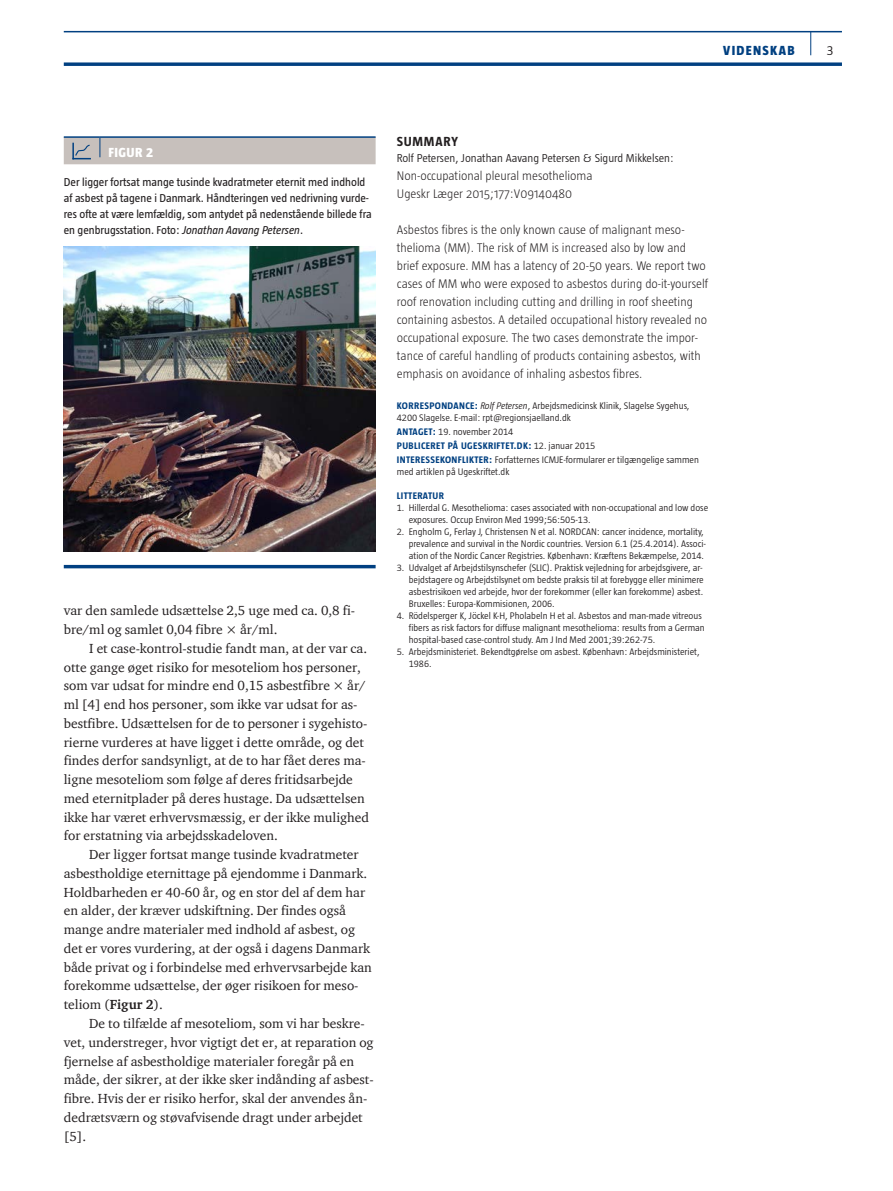
<style>
.page{position:relative;width:893px;height:1191px;background:#fff}
.page>*{position:absolute;margin:0;border:0;box-sizing:border-box;transform-origin:0 0}
.t1{font:13.5px/18.8px "ITC Charter Com";color:#231f20}
.t2{font:800 13.5px "Taz";letter-spacing:.095em;color:#014081}
.t3{font:700 13.5px "Taz";letter-spacing:.055em;color:#231f20}
.t4{font:800 13.5px "Taz";color:#fff}
.t5{font:300 13.5px "Taz";color:#231f20}
.t6{font:300 12.75px/18px "Taz";color:#231f20}
.t7{font:11.7px/15.8px "Taz";color:#231f20}
.t8{font:300 11.7px "Taz";color:#231f20}
.t9{font:300 9.75px/12px "Taz";color:#231f20}
.t10{font:700 9.75px/14.1px "Taz";letter-spacing:.04em;color:#014081}
.s1{font-style:italic}
.s2{font-weight:700}
.s3{font-weight:700;color:#014081}
.s4{font-weight:300;color:#231f20}
</style>
<div class="page">
<hr style="left:64px;top:31px;width:778px;height:1px;background:#014081">
<svg style="left:64px;top:62px;width:778px;height:4px;background:#235991"></svg>
<svg style="left:810px;top:32px;width:1px;height:23px"></svg>
<hr style="left:64px;top:136px;width:36px;height:2px;background:#014081">
<hr style="left:100px;top:136px;width:276px;height:2px;background:#014081">
<div style="left:64px;top:137px;width:312px;height:27px;background:#c7c0bc"></div>
<img style="left:64px;top:246px;width:312px;height:306px">
<hr style="left:64px;top:565px;width:312px;height:3px;background:#014081">
<p class="t2" style="left:723px;top:43px;width:73px">VIDENSKAB</p>
<p class="t5" style="left:827px;top:43px;width:8px">3</p>
<p class="t4" style="left:108px;top:145px;width:46px">Figur 2</p>
<p class="t7" style="left:64px;top:174px;width:310px">Der ligger fortsat mange tusinde kvadratmeter eternit med indhold af asbest på tagene i Danmark. Håndteringen ved nedrivning vurde&shy;res ofte at være lemfældig, som antydet på nedenstående billede fra en genbrugsstation. Foto: <span class="s1">Jonathan Aavang Petersen</span>.</p>
<p class="t1" style="left:64px;top:601px;width:293px">var den samlede udsættelse 2,5 uge med ca. 0,8 fi&shy;bre/ml og samlet 0,04 fibre × år/ml.</p>
<p class="t1" style="left:64px;top:638px;width:307px;text-indent:26px">I et case-kontrol-studie fandt man, at der var ca. otte gange øget risiko for mesoteliom hos personer, som var udsat for mindre end 0,15 asbestfibre × år/ ml [4] end hos personer, som ikke var udsat for as&shy;bestfibre. Udsættelsen for de to personer i sygehisto&shy;rierne vurderes at have ligget i dette område, og det findes derfor sandsynligt, at de to har fået deres ma&shy;ligne mesoteliom som følge af deres fritidsarbejde med eternitplader på deres hustage. Da udsættelsen ikke har været erhvervsmæssig, er der ikke mulighed for erstatning via arbejdsskadeloven.</p>
<p class="t1" style="left:64px;top:845px;width:310px;text-indent:26px">Der ligger fortsat mange tusinde kvadratmeter asbestholdige eternittage på ejendomme i Danmark.<br>Holdbarheden er 40-60 år, og en stor del af dem har en alder, der kræver udskiftning. Der findes også mange andre materialer med indhold af asbest, og det er vores vurdering, at der også i dagens Danmark både privat og i forbindelse med erhvervsarbejde kan forekomme udsættelse, der øger risikoen for meso&shy;teliom (<span class="s2">Figur 2</span>).</p>
<p class="t1" style="left:64px;top:1013px;width:311px;text-indent:26px">De to tilfælde af mesoteliom, som vi har beskre&shy;vet, understreger, hvor vigtigt det er, at reparation og fjernelse af asbestholdige materialer foregår på en måde, der sikrer, at der ikke sker indånding af asbest&shy;fibre. Hvis der er risiko herfor, skal der anvendes ån&shy;dedrætsværn og støvafvisende dragt under arbejdet [5].</p>
<p class="t3" style="left:397px;top:134px;width:55px">SUMMARY</p>
<p class="t8" style="left:397px;top:152px;width:278px">Rolf Petersen, Jonathan Aavang Petersen &amp; Sigurd Mikkelsen:</p>
<p class="t6" style="left:397px;top:167px;width:197px">Non-occupational pleural mesothelioma<br>Ugeskr Læger 2015;177:V09140480</p>
<p class="t6" style="left:397px;top:221px;width:313px">Asbestos fibres is the only known cause of malignant meso&shy;thelioma (MM). The risk of MM is increased also by low and brief exposure. MM has a latency of 20-50 years. We report two cases of MM who were exposed to asbestos during do-it-yourself roof renovation including cutting and drilling in roof sheeting containing asbestos. A detailed occupational history revealed no occupational exposure. The two cases demonstrate the impor&shy;tance of careful handling of products containing asbestos, with emphasis on avoidance of inhaling asbestos fibres.</p>
<p class="t9" style="left:397px;top:399px;width:294px;text-indent:57px"><span class="s3">ANCE:</span> <span class="s1">Rolf Petersen</span>, Arbejdsmedicinsk Klinik, Slagelse Sygehus,<br>4200 Slagelse. E-mail: rpt@regionsjaelland.dk</p>
<p class="t10" style="left:397px;top:424px;width:200px">ANTAGET: <span class="s4">19. november 2014<br></span>PUBLICERET PÅ UGESKRIFTET.DK: <span class="s4">12. januar 2015<br></span>INTERESSEKON</p>
<p class="t10" style="left:397px;top:398px;width:12px">KORRE</p>
<p class="t10" style="left:424px;top:398px;width:18px">SPOND</p>
<p class="t9" style="left:397px;top:454px;width:304px;text-indent:61px"><span class="s3">FLIKTER:</span> Forfatternes ICMJE-formularer er tilgængelige sammen med artiklen på Ugeskriftet.dk</p>
<p class="t10" style="left:397px;top:489px;width:5px">LITT</p>
<p class="t10" style="left:413px;top:489px;width:33px">ERATUR</p>
<p class="t9" style="left:409px;top:502px;width:301px;text-indent:-12px">1. Hillerdal G. Mesothelioma: cases associated with non-occupational and low dose exposures. Occup Environ Med 1999;56:505-13.</p>
<p class="t9" style="left:409px;top:526px;width:299px;text-indent:-12px">2. Engholm G, Ferlay J, Christensen N et al. NORDCAN: cancer incidence, mortality, prevalence and survival in the Nordic countries. Version 6.1 (25.4.2014). Associ&shy;ation of the Nordic Cancer Registries. København: Kræftens Bekæmpelse, 2014.</p>
<p class="t9" style="left:409px;top:562px;width:296px;text-indent:-12px">3. Udvalget af Arbejdstilsynschefer (SLIC). Praktisk vejledning for arbejdsgivere, ar&shy;bejdstagere og Arbejdstilsynet om bedste praksis til at forebygge eller minimere asbestrisikoen ved arbejde, hvor der forekommer (eller kan forekomme) asbest.<br>Bruxelles: Europa-Kommisionen, 2006.</p>
<p class="t9" style="left:409px;top:610px;width:298px;text-indent:-12px">4. Rödelsperger K, Jöckel K-H, Pholabeln H et al. Asbestos and man-made vitreous fibers as risk factors for diffuse malignant mesothelioma: results from a German hospital-based case-control study. Am J Ind Med 2001;39:262-75.</p>
<p class="t9" style="left:409px;top:646px;width:292px;text-indent:-12px">5. Arbejdsministeriet. Bekendtgørelse om asbest. København: Arbejdsministeriet,<br>1986.</p>
</div>
